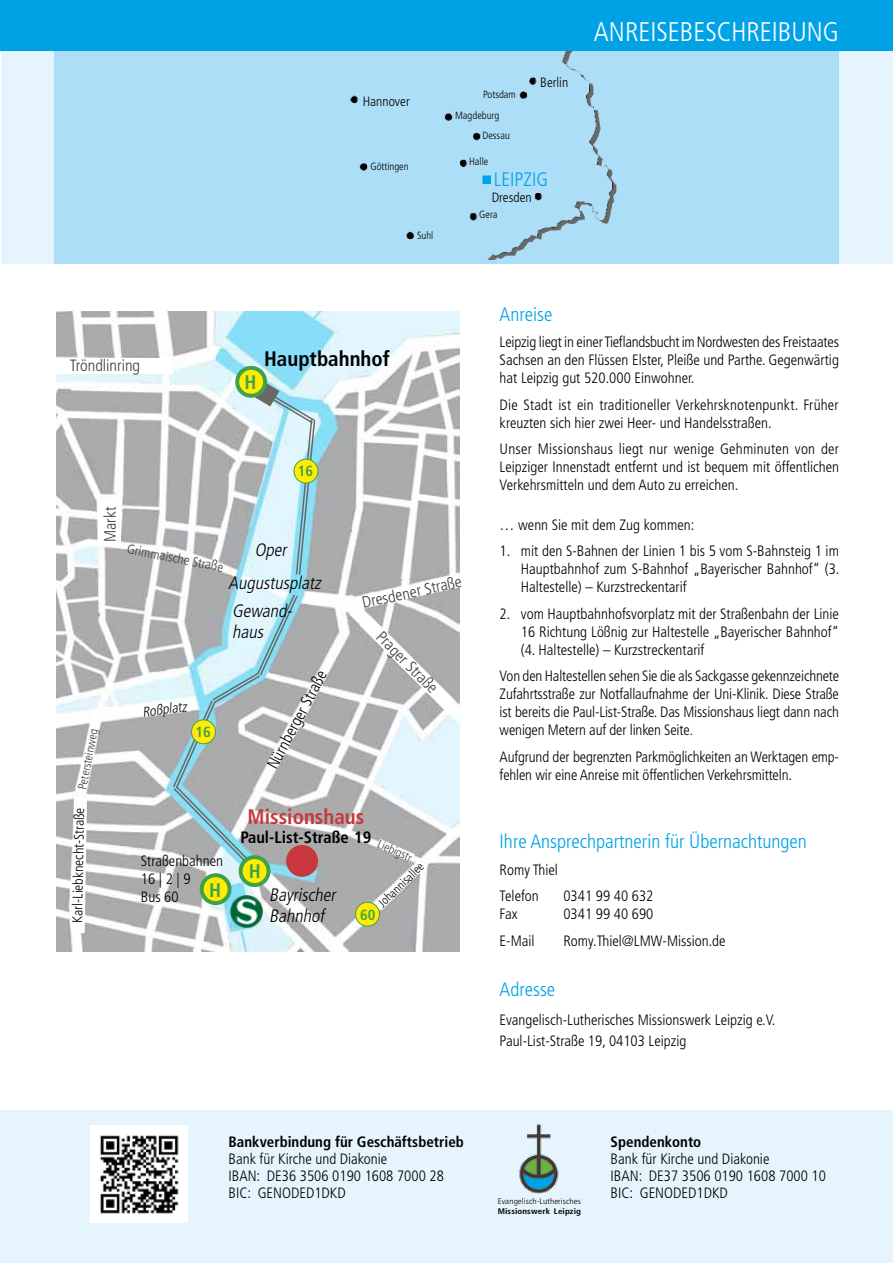
<style>
.page{position:relative;width:893px;height:1263px;background:#fff}
.page>*{position:absolute;margin:0;border:0;box-sizing:border-box;transform-origin:0 0}
.t1{font:300 condensed 27px "Frutiger";color:#fff}
.t2{font:700 condensed 21px "Frutiger";color:#000}
.t3{font:700 condensed 21px "Frutiger";color:#c8373b}
.t4{font:700 condensed 19.65px "Frutiger";color:#3fa04d}
.t5{font:300 condensed 19.5px "Frutiger";color:#00a2e6}
.t6{font:italic 300 condensed 18px/21.6px "Frutiger";color:#000}
.t7{font:700 condensed 16.5px "Frutiger";color:#000}
.t8{font:300 condensed 16.35px "Frutiger";color:#413c38}
.t9{font:300 condensed 16.35px "Frutiger";color:#000}
.t10{font:300 condensed 15px/18px "Frutiger";color:#000}
.t11{font:700 condensed 15px "Frutiger";color:#000}
.t12{font:700 condensed 14.7px "Frutiger";color:#3fa04d}
.t13{font:300 condensed 13.95px "Frutiger";color:#000}
.t14{font:italic 300 condensed 13.95px "Frutiger";color:#000}
.t15{font:300 condensed 13.5px "Frutiger";color:#000}
.t16{font:300 condensed 13.5px "Frutiger";color:#413c38}
.t17{font:300 condensed 12px "Frutiger";color:#413c38}
.t18{font:300 condensed 12px "Frutiger";color:#000}
.t19{font:300 condensed 10.5px/19.8px "Frutiger";color:#000}
.t20{font:300 condensed 8.1px "Frutiger";letter-spacing:.01em;color:#000;scale:1.11 1}
.t21{font:700 condensed 8.1px "Frutiger";letter-spacing:.01em;color:#000;scale:1.11 1}
.s1{font-size:13.5px}
</style>
<div class="page">
<div style="left:1px;top:51px;width:891px;height:213px;background:#e6f5fd"></div>
<div style="left:54px;top:51px;width:785px;height:213px;background:#addef8"></div>
<img style="left:350px;top:51px;width:267px;height:208px">
<div style="left:479px;top:210px;width:41px;height:26px;background:#addef8"></div>
<div style="left:370px;top:162px;width:41px;height:16px;background:#addef8"></div>
<div style="left:469px;top:157px;width:24px;height:13px;background:#addef8"></div>
<div style="left:455px;top:111px;width:58px;height:15px;background:#addef8"></div>
<div style="left:483px;top:131px;width:58px;height:14px;background:#addef8"></div>
<div style="left:483px;top:90px;width:35px;height:14px;background:#addef8"></div>
<div style="left:482px;top:175px;width:9px;height:9px;background:#00a2e6;border:2px solid #00a2e6"></div>
<div style="left:0;top:1111px;width:893px;height:152px;background:#e6f5fd"></div>
<div style="left:1px;top:1px;width:891px;height:49px;background:#00a2e6"></div>
<div style="left:0;top:0;width:893px;height:51px;border:2px solid #00a2e6"></div>
<img style="left:519px;top:1124px;width:40px;height:70px">
<div style="left:417px;top:231px;width:41px;height:25px;background:#addef8"></div>
<img style="left:57px;top:311px;width:402px;height:640px">
<div style="left:286px;top:845px;width:32px;height:32px;background:#c8373b;border-radius:50%"></div>
<div style="left:98px;top:502px;width:23px;height:44px;background:#fff"></div>
<svg style="left:360px;top:615px;width:94px;height:95px"></svg>
<svg style="left:376px;top:839px;width:49px;height:69px"></svg>
<div style="left:37px;top:358px;width:136px;height:15px;background:#fff"></div>
<svg style="left:77px;top:728px;width:21px;height:62px"></svg>
<svg style="left:200px;top:873px;width:32px;height:32px"></svg>
<div style="left:204px;top:877px;width:24px;height:24px;background:#ffec00;border-radius:50%"></div>
<svg style="left:142px;top:593px;width:157px;height:271px;background:#b9c5c9"></svg>
<svg style="left:255px;top:382px;width:61px;height:194px;background:#bfdfe8"></svg>
<svg style="left:235px;top:366px;width:32px;height:32px"></svg>
<div style="left:239px;top:370px;width:24px;height:24px;background:#ffec00;border-radius:50%"></div>
<div style="left:192px;top:720px;width:23px;height:24px;background:#ffec00;border-radius:50%"></div>
<div style="left:191px;top:720px;width:25px;height:24px;border:1px solid #3fa04d;border-radius:50%"></div>
<div style="left:294px;top:459px;width:24px;height:24px;background:#ffec00;border-radius:50%"></div>
<div style="left:294px;top:459px;width:24px;height:24px;border:1px solid #3fa04d;border-radius:50%"></div>
<div style="left:356px;top:902px;width:23px;height:24px;background:#ffec00;border-radius:50%"></div>
<div style="left:355px;top:902px;width:25px;height:24px;border:1px solid #3fa04d;border-radius:50%"></div>
<svg style="left:72px;top:797px;width:15px;height:136px"></svg>
<img style="left:231px;top:895px;width:32px;height:32px">
<svg style="left:239px;top:855px;width:32px;height:32px"></svg>
<div style="left:243px;top:859px;width:24px;height:24px;background:#ffec00;border-radius:50%"></div>
<svg style="left:360px;top:575px;width:100px;height:33px"></svg>
<img style="left:90px;top:1125px;width:98px;height:98px">
<p class="t15" style="left:363px;top:94px;width:49px">Hannover</p>
<p class="t19" style="left:370px;top:157px;width:40px">Göttingen</p>
<p class="t19" style="left:417px;top:225px;width:18px">Suhl</p>
<p class="t19" style="left:483px;top:84px;width:34px">Potsdam</p>
<p class="t19" style="left:483px;top:106px;width:29px;text-indent:-27px">Magdeburg<br>Dessau</p>
<p class="t19" style="left:469px;top:152px;width:21px">Halle</p>
<p class="t15" style="left:540px;top:75px;width:30px">Berlin</p>
<h3 class="t5" style="left:494px;top:168px;width:56px">LEIPZIG</h3>
<p class="t15" style="left:492px;top:190px;width:42px">Dresden</p>
<p class="t19" style="left:479px;top:205px;width:20px">Gera</p>
<h1 class="t1" style="left:594px;top:16px;width:29px">Anreisebeschreibung</h1>
<p class="t8" style="left:70px;top:356px;width:72px">Tröndlinring</p>
<h3 class="t4" style="left:245px;top:371px;width:14px">H</h3>
<h2 class="t2" style="left:264px;top:347px;width:127px">Hauptbahnhof</h2>
<p class="t8" style="left:101px;top:542px;width:37px;rotate:-90deg">Markt</p>
<p class="t16" style="left:129px;top:541px;width:99px;rotate:11deg">Grimmaische Straße</p>
<p class="t12" style="left:298px;top:463px;width:17px">16</p>
<p class="t6" style="left:255px;top:539px;width:37px">Oper</p>
<p class="t17" style="left:76px;top:788px;width:63px;rotate:-79deg">Petersteinweg</p>
<p class="t13" style="left:69px;top:923px;width:117px;rotate:-89deg">Karl-Liebknecht-Straße</p>
<p class="t14" style="left:141px;top:704px;width:46px;rotate:-7deg">Roßplatz</p>
<p class="t12" style="left:195px;top:723px;width:17px">16</p>
<p class="t6" style="left:228px;top:572px;width:98px">Augustusplatz</p>
<p class="t6" style="left:232px;top:600px;width:65px">Gewand&shy;haus</p>
<p class="t9" style="left:263px;top:763px;width:110px;rotate:-62deg">Nürnberger Straße</p>
<p class="t8" style="left:360px;top:593px;width:103px;rotate:-12deg">Dresdener Straße</p>
<p class="t8" style="left:386px;top:627px;width:81px;rotate:45deg">Prager Straße</p>
<p class="t10" style="left:141px;top:851px;width:84px">Straßenbahnen<br>16 | 2 | 9<br>Bus 60</p>
<h3 class="t4" style="left:209px;top:878px;width:14px">H</h3>
<h2 class="t3" style="left:248px;top:804px;width:118px">Missionshaus</h2>
<p class="t7" style="left:240px;top:828px;width:132px">Paul-List-Straße 19</p>
<p class="t17" style="left:381px;top:837px;width:40px;rotate:24deg">Liebigstr.</p>
<p class="t18" style="left:375px;top:900px;width:60px;rotate:-44deg">Johannisallee</p>
<h3 class="t4" style="left:249px;top:860px;width:14px">H</h3>
<p class="t6" style="left:269px;top:884px;width:71px">Bayrischer<br>Bahnhof</p>
<p class="t12" style="left:360px;top:906px;width:17px">60</p>
<p class="t11" style="left:229px;top:1132px;width:237px">Bankverbindung für Geschäftsbetrieb</p>
<p class="t10" style="left:229px;top:1150px;width:217px;line-height:17.2px">Bank für Kirche und Diakonie<br>IBAN: DE36 3506 0190 1608 7000 28<br>BIC: GENODED1DKD</p>
<h3 class="t5" style="left:500px;top:303px;width:54px">Anreise</h3>
<p class="t10" style="left:500px;top:333px;width:341px;text-align:justify">Leipzig liegt in einer Tieflandsbucht im Nordwesten des Freistaates Sachsen an den Flüssen Elster, Pleiße und Parthe. Gegenwärtig hat Leipzig gut 520.000 Einwohner.</p>
<p class="t10" style="left:500px;top:396px;width:340px">Die Stadt ist ein traditioneller Verkehrsknotenpunkt. Früher kreuzten sich hier zwei Heer- und Handelsstraßen.</p>
<p class="t10" style="left:500px;top:440px;width:341px;text-align:justify">Unser Missionshaus liegt nur wenige Gehminuten von der Leipziger Innenstadt entfernt und ist bequem mit öffentlichen Verkehrsmitteln und dem Auto zu erreichen.</p>
<p class="t10" style="left:500px;top:516px;width:196px">… wenn Sie mit dem Zug kommen:</p>
<p class="t10" style="left:521px;top:542px;width:320px;text-align:justify;text-indent:-21px">1. mit den S-Bahnen der Linien 1 bis 5 vom S-Bahnsteig 1 im Hauptbahnhof zum S-Bahnhof „Bayerischer Bahnhof“ (3.<br>Haltestelle) – Kurzstreckentarif</p>
<p class="t10" style="left:521px;top:605px;width:320px;text-align:justify;text-indent:-21px">2. vom Hauptbahnhofsvorplatz mit der Straßenbahn der Linie 16 Richtung Lößnig zur Haltestelle „Bayerischer Bahnhof“ (4. Haltestelle) – Kurzstreckentarif</p>
<p class="t10" style="left:500px;top:667px;width:341px;text-align:justify">Von den Haltestellen sehen Sie die als Sackgasse gekennzeichnete Zufahrtsstraße zur Notfallaufnahme der Uni-Klinik. Diese Straße ist bereits die Paul-List-Straße. Das Missionshaus liegt dann nach wenigen Metern auf der linken Seite<span class="s1">.</span></p>
<p class="t10" style="left:500px;top:748px;width:341px">Aufgrund der begrenzten Parkmöglichkeiten an Werktagen emp&shy;fehlen wir eine Anreise mit öffentlichen Verkehrsmitteln.</p>
<h3 class="t5" style="left:500px;top:830px;width:309px">Ihre Ansprechpartnerin für Übernachtungen</h3>
<p class="t10" style="left:500px;top:856px;width:60px;line-height:26.5px">Romy Thiel<br>Telefon</p>
<p class="t10" style="left:563px;top:887px;width:91px">0341 99 40 632</p>
<p class="t10" style="left:500px;top:905px;width:20px">Fax</p>
<p class="t10" style="left:563px;top:905px;width:91px">0341 99 40 690</p>
<p class="t10" style="left:500px;top:932px;width:36px">E-Mail</p>
<p class="t10" style="left:563px;top:932px;width:164px">Romy.Thiel@LMW-Mission.de</p>
<h3 class="t5" style="left:500px;top:978px;width:57px">Adresse</h3>
<p class="t10" style="left:500px;top:1009px;width:277px;line-height:21px">Evangelisch-Lutherisches Missionswerk Leipzig e.V.<br>Paul-List-Straße 19, 04103 Leipzig</p>
<p class="t20" style="left:498px;top:1196px;width:76px">Evangelisch-Lutherisches</p>
<p class="t21" style="left:498px;top:1206px;width:76px">Missionswerk Leipzig</p>
<p class="t11" style="left:611px;top:1132px;width:92px">Spendenkonto</p>
<p class="t10" style="left:611px;top:1150px;width:217px;line-height:17.2px">Bank für Kirche und Diakonie<br>IBAN: DE37 3506 0190 1608 7000 10<br>BIC: GENODED1DKD</p>
</div>
